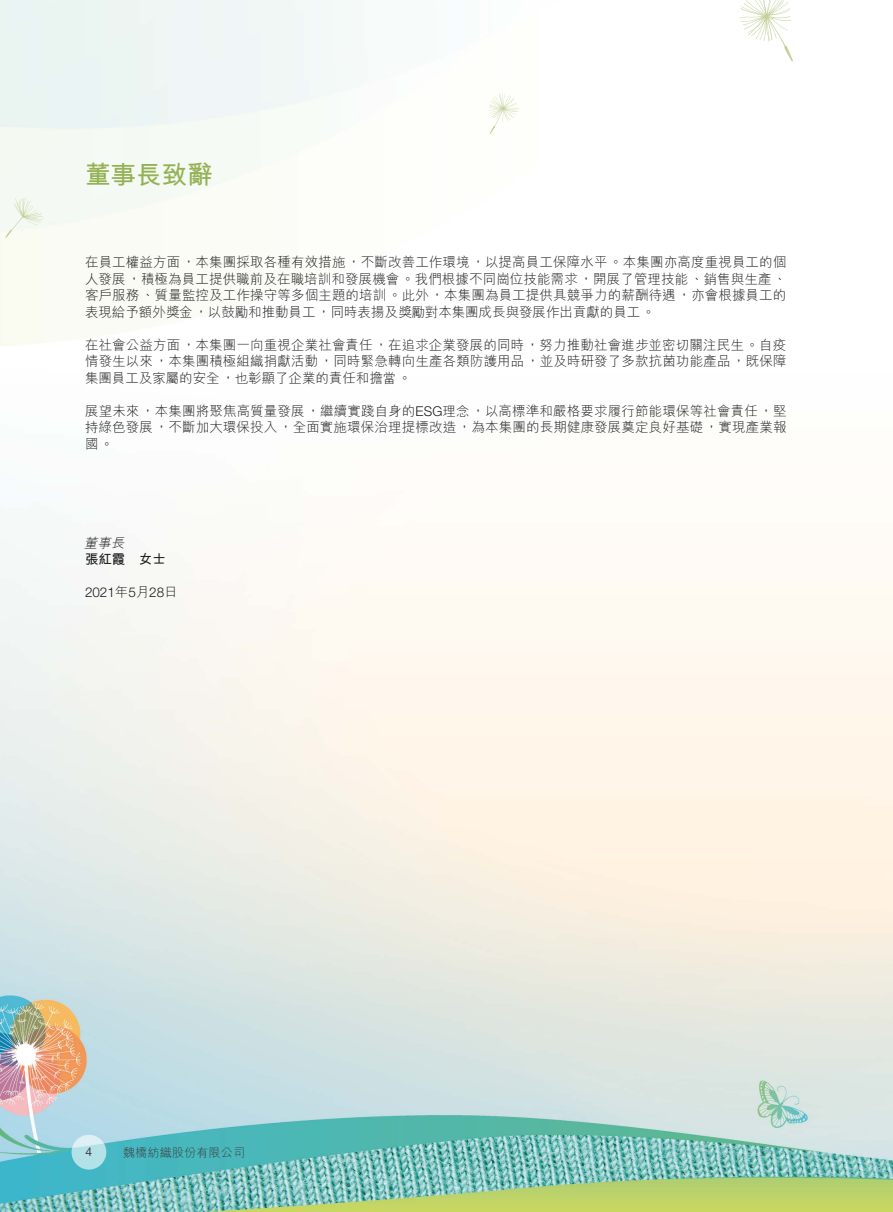
<style>
.page{position:relative;width:893px;height:1212px;background:#fff}
.page>*{position:absolute;margin:0;border:0;box-sizing:border-box;transform-origin:0 0}
.t1{font:700 25.5px "M Hei HK";color:#94b154}
.t2{font:300 13.5px/16.5px "M Hei HK";letter-spacing:.01em;color:#1c1c1b;text-align:justify}
.t3{font:300 13.5px "Helvetica Neue LT Std";letter-spacing:-.005em;color:#1c1c1b}
.t4{font:700 13.5px "M Hei HK";color:#1c1c1b}
.t5{font:italic 300 13.5px "M Hei HK";color:#1c1c1b}
.t6{font:300 12px "M Hei HK";letter-spacing:.015em;color:#3c3c3b}
.t7{font:12px "Helvetica Neue LT Std";color:#3c3c3b}
.s1{font-family:"Helvetica Neue LT Std"}
.s2{font-family:"M Hei HK"}
</style>
<div class="page">
<img style="left:0;top:0;width:893px;height:1212px">
<svg style="left:489px;top:93px;width:30px;height:41px"></svg>
<svg style="left:739px;top:0;width:54px;height:62px"></svg>
<svg style="left:6px;top:216px;width:18px;height:20px"></svg>
<svg style="left:14px;top:204px;width:9px;height:12px"></svg>
<svg style="left:23px;top:216px;width:15px;height:9px"></svg>
<svg style="left:23px;top:217px;width:18px;height:6px"></svg>
<svg style="left:15px;top:198px;width:29px;height:23px"></svg>
<svg style="left:5px;top:230px;width:7px;height:8px"></svg>
<svg style="left:72px;top:1135px;width:34px;height:34px"></svg>
<h1 class="t1" style="left:85px;top:156px;width:129px">董事長致辭</h1>
<p class="t2" style="left:85px;top:253px;width:703px">在員工權益方面，本集團採取各種有效措施，不斷改善工作環境，以提高員工保障水平。本集團亦高度重視員工的個人發展，積極為員工提供職前及在職培訓和發展機會。我們根據不同崗位技能需求，開展了管理技能、銷售與生產、客戶服務、質量監控及工作操守等多個主題的培訓。此外，本集團為員工提供具競爭力的薪酬待遇，亦會根據員工的表現給予額外獎金，以鼓勵和推動員工，同時表揚及獎勵對本集團成長與發展作出貢獻的員工。</p>
<p class="t2" style="left:85px;top:336px;width:703px">在社會公益方面，本集團一向重視企業社會責任，在追求企業發展的同時，努力推動社會進步並密切關注民生。自疫情發生以來，本集團積極組織捐獻活動，同時緊急轉向生產各類防護用品，並及時研發了多款抗菌功能產品，既保障集團員工及家屬的安全，也彰顯了企業的責任和擔當。</p>
<p class="t2" style="left:85px;top:402px;width:703px">展望未來，本集團將聚焦高質量發展，繼續實踐自身的<span class="s1">ESG</span>理念，以高標準和嚴格要求履行節能環保等社會責任，堅持綠色發展，不斷加大環保投入，全面實施環保治理提標改造，為本集團的長期健康發展奠定良好基礎，實現產業報國。</p>
<p class="t5" style="left:84px;top:533px;width:46px">董事長</p>
<p class="t4" style="left:85px;top:549px;width:82px">張紅霞 女士</p>
<p class="t3" style="left:85px;top:584px;width:94px">2021<span class="s2">年</span>5<span class="s2">月</span>28<span class="s2">日</span></p>
<p class="t7" style="left:86px;top:1145px;width:8px">4</p>
<p class="t6" style="left:123px;top:1144px;width:123px">魏橋紡織股份有限公司</p>
</div>
